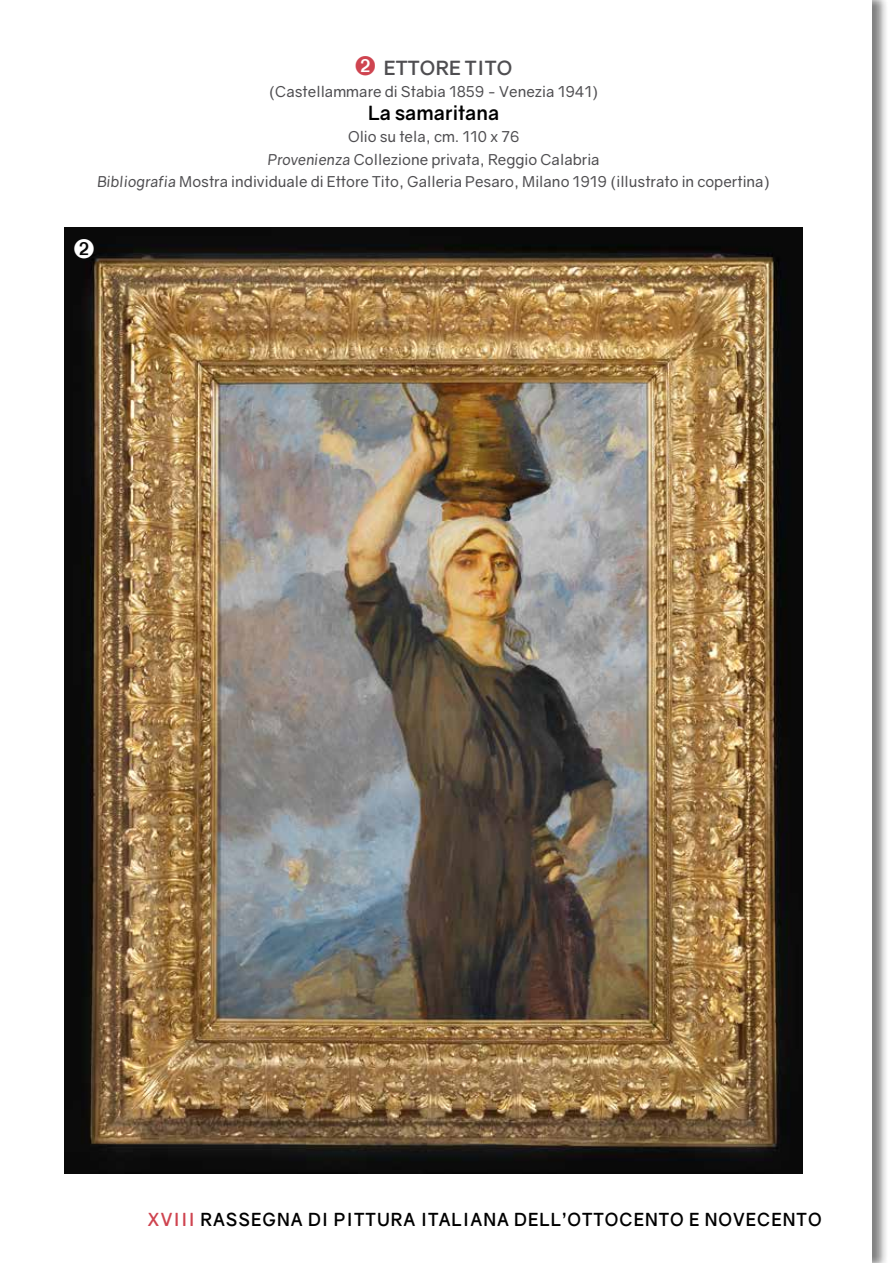
<style>
.page{position:relative;width:893px;height:1263px;background:#fff}
.page>*{position:absolute;margin:0;border:0;box-sizing:border-box;transform-origin:0 0}
.t1{font:700 19.5px "Gravity";color:#000}
.t2{font:700 19.5px "Gravity";letter-spacing:.01em;color:#4f4e51}
.t3{font:700 18px "Gravity";letter-spacing:.06em;color:#000;scale:.95 1}
.t4{font:15px/22.5px "Gravity";color:#4f4e51;text-align:center}
.s1{color:#cf4450}
.s2{font-style:italic}
</style>
<div class="page">
<div style="left:829px;top:0;width:59px;height:1263px;background:#000;opacity:.5"></div>
<div style="left:829px;top:0;width:43px;height:1263px;background:#fff"></div>
<img style="left:65px;top:228px;width:738px;height:946px">
<svg style="left:74px;top:238px;width:20px;height:20px"></svg>
<h1 class="t2" style="left:355px;top:55px;width:157px"><span class="s1">➋</span> ETTORE TI TO</h1>
<p class="t4" style="left:269px;top:80px;width:331px">(Castellammare di Stabia 1859 - Venezia 1941)</p>
<h1 class="t1" style="left:368px;top:100px;width:133px">La samaritana</h1>
<p class="t4" style="left:97px;top:125px;width:674px">Olio su tela, cm. 110 x 76<br><span class="s2">Provenienza</span> Collezione privata, Reggio Calabria<br><span class="s2">Bibliografia</span> Mostra individuale di Ettore Tito, Galleria Pesaro, Milano 1919 (illustrato in copertina)</p>
<p class="t3" style="left:147px;top:1208px;width:710px"><span class="s1">XVIII</span> RASSEGNA DI PI TTURA I TALI ANA DELL’OTTOCENTO E NOVECENTO</p>
</div>
